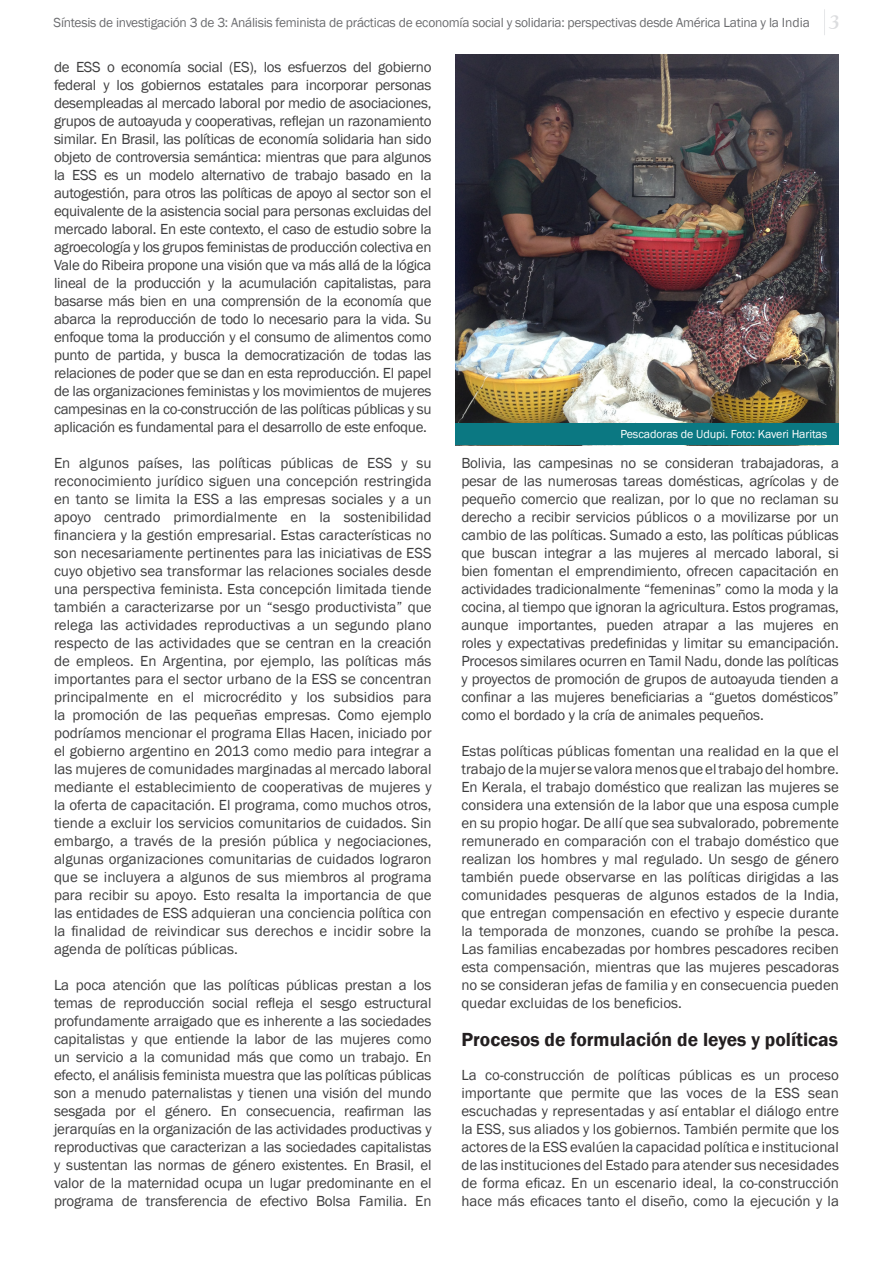
<style>
.page{position:relative;width:893px;height:1263px;background:#fff}
.page>*{position:absolute;margin:0;border:0;box-sizing:border-box;transform-origin:0 0}
.t1{font:600 19.5px "Franklin Gothic";color:#231f20}
.t2{font:italic 700 18px "Goudy";color:#dcdddf}
.t3{font:15px/18px "Franklin Gothic";letter-spacing:-.01em;color:#3e3e3f;text-align:justify}
.t4{font:13.5px "Franklin Gothic";letter-spacing:-.02em;color:#6c6d70}
.t5{font:12px "Franklin Gothic";letter-spacing:-.01em;color:#fff}
</style>
<div class="page">
<img style="left:455px;top:54px;width:383px;height:369px">
<div style="left:455px;top:423px;width:384px;height:22px;background:#0b7882"></div>
<svg style="left:824px;top:9px;width:1px;height:26px"></svg>
<p class="t4" style="left:54px;top:15px;width:758px">Síntesis de investigación 3 de 3: Análisis feminista de prácticas de economía social y solidaria: perspectivas desde América Latina y la India</p>
<p class="t2" style="left:828px;top:9px;width:12px">3</p>
<p class="t3" style="left:54px;top:58px;width:379px">de ESS o economía social (ES), los esfuerzos del gobierno federal y los gobiernos estatales para incorporar personas desempleadas al mercado laboral por medio de asociaciones, grupos de autoayuda y cooperativas, reflejan un razonamiento similar. En Brasil, las políticas de economía solidaria han sido objeto de controversia semántica: mientras que para algunos la ESS es un modelo alternativo de trabajo basado en la autogestión, para otros las políticas de apoyo al sector son el equivalente de la asistencia social para personas excluidas del mercado laboral. En este contexto, el caso de estudio sobre la agroecología y los grupos feministas de producción colectiva en Vale do Ribeira propone una visión que va más allá de la lógica lineal de la producción y la acumulación capitalistas, para basarse más bien en una comprensión de la economía que abarca la reproducción de todo lo necesario para la vida. Su enfoque toma la producción y el consumo de alimentos como punto de partida, y busca la democratización de todas las relaciones de poder que se dan en esta reproducción. El papel de las organizaciones feministas y los movimientos de mujeres campesinas en la co-construcción de las políticas públicas y su aplicación es fundamental para el desarrollo de este enfoque.</p>
<p class="t3" style="left:54px;top:454px;width:379px">En algunos países, las políticas públicas de ESS y su reconocimiento jurídico siguen una concepción restringida en tanto se limita la ESS a las empresas sociales y a un apoyo centrado primordialmente en la sostenibilidad financiera y la gestión empresarial. Estas características no son necesariamente pertinentes para las iniciativas de ESS cuyo objetivo sea transformar las relaciones sociales desde una perspectiva feminista. Esta concepción limitada tiende también a caracterizarse por un “sesgo productivista” que relega las actividades reproductivas a un segundo plano respecto de las actividades que se centran en la creación de empleos. En Argentina, por ejemplo, las políticas más importantes para el sector urbano de la ESS se concentran principalmente en el microcrédito y los subsidios para la promoción de las pequeñas empresas. Como ejemplo podríamos mencionar el programa Ellas Hacen, iniciado por el gobierno argentino en 2013 como medio para integrar a las mujeres de comunidades marginadas al mercado laboral mediante el establecimiento de cooperativas de mujeres y la oferta de capacitación. El programa, como muchos otros, tiende a excluir los servicios comunitarios de cuidados. Sin embargo, a través de la presión pública y negociaciones, algunas organizaciones comunitarias de cuidados lograron que se incluyera a algunos de sus miembros al programa para recibir su apoyo. Esto resalta la importancia de que las entidades de ESS adquieran una conciencia política con la finalidad de reivindicar sus derechos e incidir sobre la agenda de políticas públicas.</p>
<p class="t3" style="left:54px;top:976px;width:379px">La poca atención que las políticas públicas prestan a los temas de reproducción social refleja el sesgo estructural profundamente arraigado que es inherente a las sociedades capitalistas y que entiende la labor de las mujeres como un servicio a la comunidad más que como un trabajo. En efecto, el análisis feminista muestra que las políticas públicas son a menudo paternalistas y tienen una visión del mundo sesgada por el género. En consecuencia, reafirman las jerarquías en la organización de las actividades productivas y reproductivas que caracterizan a las sociedades capitalistas y sustentan las normas de género existentes. En Brasil, el valor de la maternidad ocupa un lugar predominante en el programa de transferencia de efectivo Bolsa Familia. En</p>
<p class="t5" style="left:620px;top:427px;width:208px">Pescadoras de Udupi. Foto: Kaveri Haritas</p>
<p class="t3" style="left:461px;top:454px;width:379px">Bolivia, las campesinas no se consideran trabajadoras, a pesar de las numerosas tareas domésticas, agrícolas y de pequeño comercio que realizan, por lo que no reclaman su derecho a recibir servicios públicos o a movilizarse por un cambio de las políticas. Sumado a esto, las políticas públicas que buscan integrar a las mujeres al mercado laboral, si bien fomentan el emprendimiento, ofrecen capacitación en actividades tradicionalmente “femeninas” como la moda y la cocina, al tiempo que ignoran la agricultura. Estos programas, aunque importantes, pueden atrapar a las mujeres en roles y expectativas predefinidas y limitar su emancipación.<br>Procesos similares ocurren en Tamil Nadu, donde las políticas y proyectos de promoción de grupos de autoayuda tienden a confinar a las mujeres beneficiarias a “guetos domésticos” como el bordado y la cría de animales pequeños.</p>
<p class="t3" style="left:461px;top:742px;width:379px">Estas políticas públicas fomentan una realidad en la que el trabajo de la mujer se valora menos que el trabajo del hombre.<br>En Kerala, el trabajo doméstico que realizan las mujeres se considera una extensión de la labor que una esposa cumple en su propio hogar. De allí que sea subvalorado, pobremente remunerado en comparación con el trabajo doméstico que realizan los hombres y mal regulado. Un sesgo de género también puede observarse en las políticas dirigidas a las comunidades pesqueras de algunos estados de la India, que entregan compensación en efectivo y especie durante la temporada de monzones, cuando se prohíbe la pesca.<br>Las familias encabezadas por hombres pescadores reciben esta compensación, mientras que las mujeres pescadoras no se consideran jefas de familia y en consecuencia pueden quedar excluidas de los beneficios.</p>
<h1 class="t1" style="left:461px;top:1028px;width:378px">Procesos de formulación de leyes y políticas</h1>
<p class="t3" style="left:461px;top:1066px;width:379px">La co-construcción de políticas públicas es un proceso importante que permite que las voces de la ESS sean escuchadas y representadas y así entablar el diálogo entre la ESS, sus aliados y los gobiernos. También permite que los actores de la ESS evalúen la capacidad política e institucional de las instituciones del Estado para atender sus necesidades de forma eficaz. En un escenario ideal, la co-construcción hace más eficaces tanto el diseño, como la ejecución y la</p>
</div>
